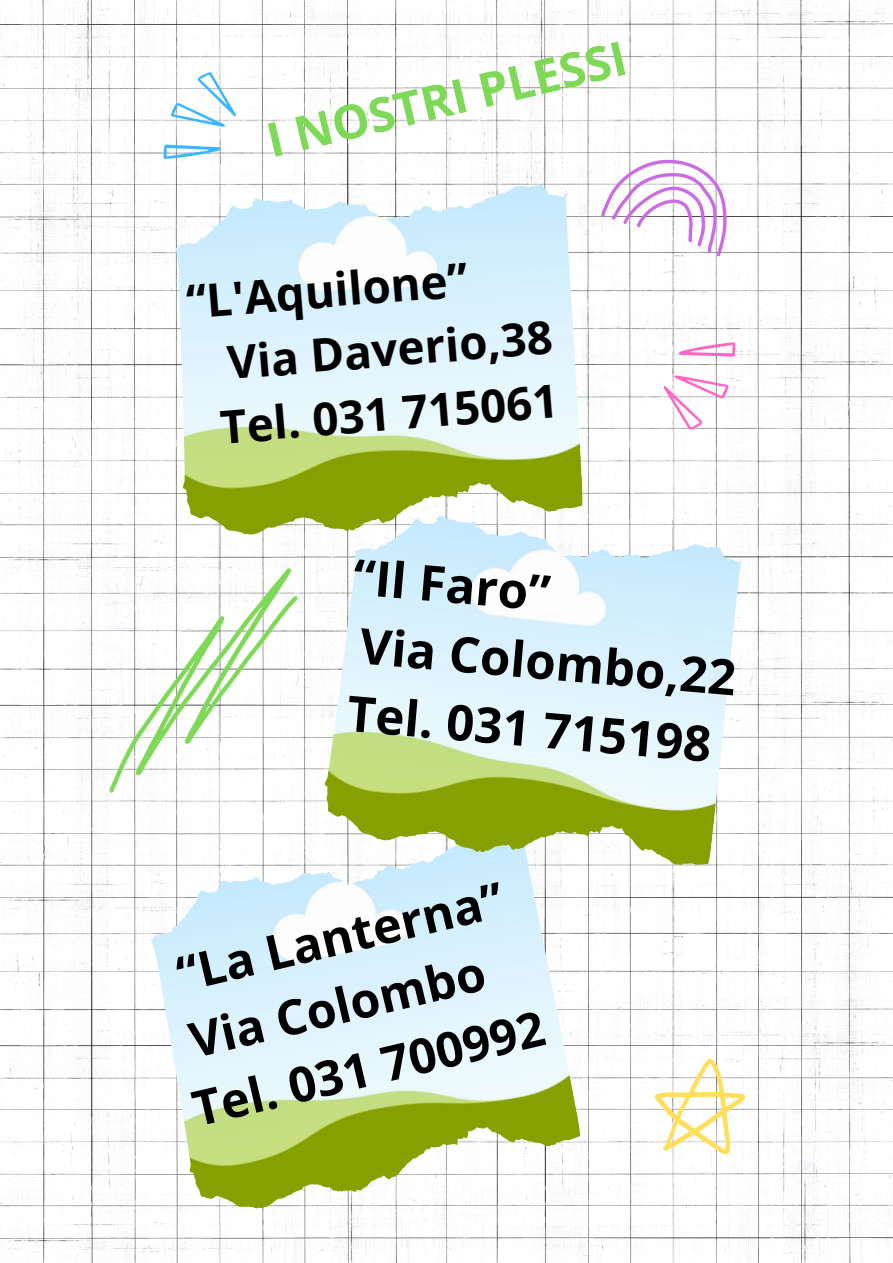
<style>
.page{position:relative;width:893px;height:1263px;background:#fff}
.page>*{position:absolute;margin:0;border:0;box-sizing:border-box;transform-origin:0 0}
.t1{font:700 49.28px/68.2px "Open Sans";color:#000}
.t2{font:700 48.53px/67.3px "Open Sans";color:#000}
.t3{font:700 47.33px "Open Sans";color:#7ed957}
.t4{font:700 45.67px/63.9px "Open Sans";color:#000}
</style>
<div class="page">
<img style="left:0;top:0;width:893px;height:1263px">
<svg style="left:644px;top:1049px;width:107px;height:115px"></svg>
<svg style="left:156px;top:64px;width:91px;height:113px"></svg>
<svg style="left:64px;top:567px;width:275px;height:230px"></svg>
<svg style="left:653px;top:325px;width:89px;height:112px"></svg>
<img style="left:262px;top:185px;width:320px;height:296px">
<svg style="left:599px;top:137px;width:146px;height:120px"></svg>
<img style="left:228px;top:829px;width:348px;height:283px">
<img style="left:446px;top:519px;width:295px;height:321px">
<p class="t3" style="left:260px;top:108px;width:369px;rotate:-13deg">I NOSTRI PLESSI</p>
<p class="t4" style="left:206px;top:268px;width:340px;text-indent:-23px;rotate:-5deg">“L'Aquilone”<br>Via Daverio,38<br>Tel. 031 715061</p>
<p class="t1" style="left:356px;top:541px;width:391px;rotate:5deg">“Il Faro”<br>Via Colombo,22<br>Tel. 031 715198</p>
<p class="t2" style="left:155px;top:943px;width:361px;text-indent:15px;rotate:-13deg">“La Lanterna”<br>Via Colombo<br>Tel. 031 700992</p>
</div>
